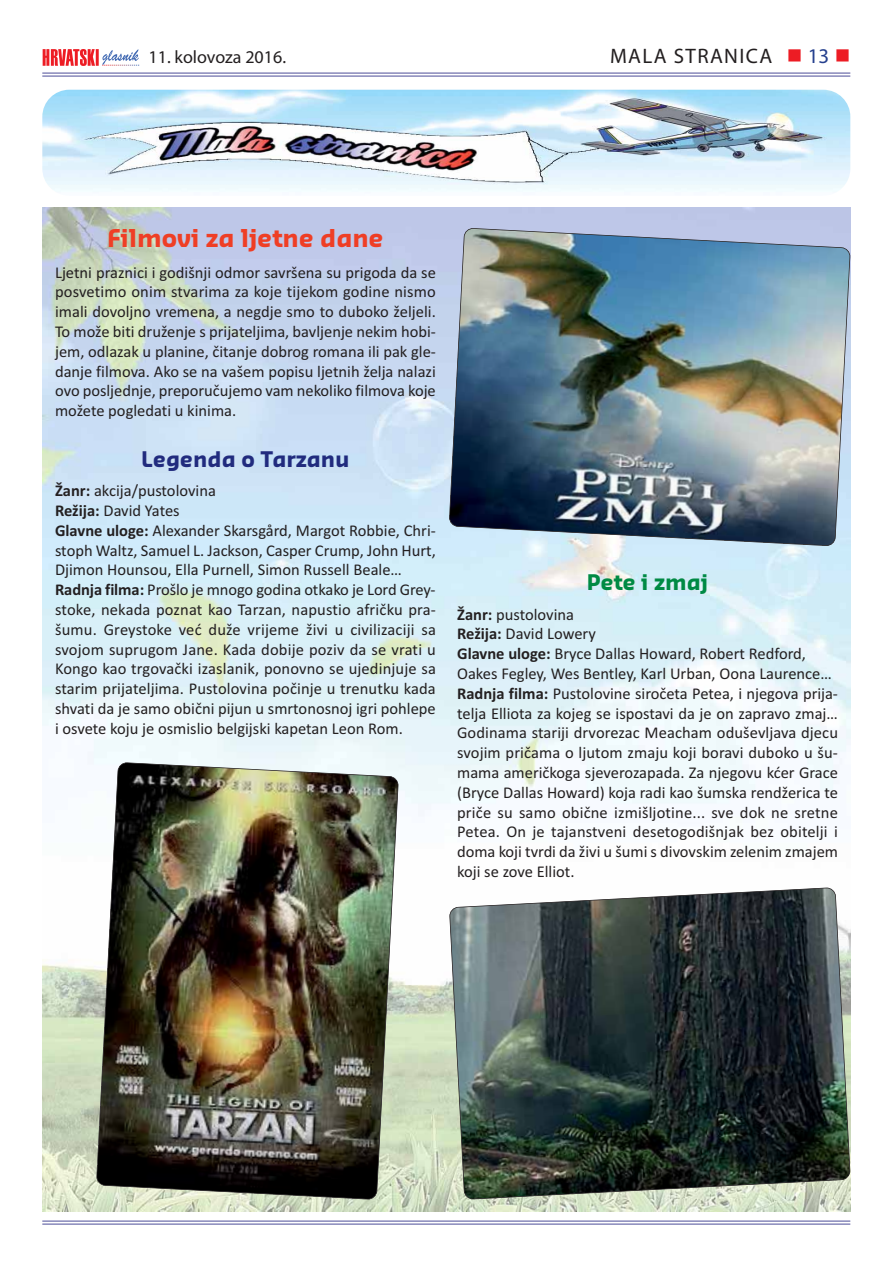
<style>
.page{position:relative;width:893px;height:1263px;background:#fff}
.page>*{position:absolute;margin:0;border:0;box-sizing:border-box;transform-origin:0 0}
.t1{font:700 24px "Sansa Pro";color:#ef3e25}
.t2{font:21px "Myriad Pro";letter-spacing:.065em;color:#231f20}
.t3{font:700 21px "Sansa Pro";color:#212b7e}
.t4{font:700 21px "Sansa Pro";color:#008a44}
.t5{font:18px "Myriad Pro";color:#231f20}
.t6{font:16.5px/19.8px "Calibri";color:#231f20}
.s1{color:#ed1c24}
.s2{color:#25408e}
.s3{font-weight:700}
</style>
<div class="page">
<svg style="left:43px;top:49px;width:96px;height:17px"></svg>
<hr style="left:42px;top:72px;width:808px;height:2px;background:#8788ba">
<hr style="left:42px;top:75px;width:808px;height:2px;background:#8788ba">
<hr style="left:42px;top:1220px;width:808px;height:2px;background:#8788ba">
<hr style="left:42px;top:1223px;width:808px;height:2px;background:#8788ba">
<img style="left:42px;top:90px;width:808px;height:106px;border-radius:27px">
<img style="left:42px;top:207px;width:808px;height:1004px">
<img style="left:96px;top:762px;width:303px;height:438px">
<img style="left:449px;top:228px;width:401px;height:318px">
<img style="left:449px;top:887px;width:401px;height:313px">
<p class="t5" style="left:149px;top:50px;width:139px">11. kolovoza 2016.</p>
<p class="t2" style="left:610px;top:48px;width:242px">MALA STRANICA <span class="s1">■</span> <span class="s2">13</span> <span class="s1">■</span></p>
<h1 class="t1" style="left:107px;top:229px;width:278px">Filmovi za ljetne dane</h1>
<p class="t6" style="left:55px;top:264px;width:382px;text-align:justify">Ljetni praznici i godišnji odmor savršena su prigoda da se posvetimo onim stvarima za koje tijekom godine nismo imali dovoljno vremena, a negdje smo to duboko željeli.<br>To može biti druženje s prijateljima, bavljenje nekim hobi&shy;jem, odlazak u planine, čitanje dobrog romana ili pak gle&shy;danje filmova. Ako se na vašem popisu ljetnih želja nalazi ovo posljednje, preporučujemo vam nekoliko filmova koje možete pogledati u kinima.</p>
<p class="t3" style="left:141px;top:451px;width:210px">Legenda o Tarzanu</p>
<p class="t6" style="left:55px;top:482px;width:382px"><span class="s3">Žanr:</span> akcija/pustolovina<br><span class="s3">Režija:</span> David Yates<br><span class="s3">Glavne uloge:</span> Alexander Skarsgård, Margot Robbie, Chri&shy;stoph Waltz, Samuel L. Jackson, Casper Crump, John Hurt, Djimon Hounsou, Ella Purnell, Simon Russell Beale… <span class="s3">Radnja filma:</span> Prošlo je mnogo godina otkako je Lord Grey&shy;stoke, nekada poznat kao Tarzan, napustio afričku pra&shy;šumu. Greystoke već duže vrijeme živi u civilizaciji sa svojom suprugom Jane. Kada dobije poziv da se vrati u Kongo kao trgovački izaslanik, ponovno se ujedinjuje sa starim prijateljima. Pustolovina počinje u trenutku kada shvati da je samo obični pijun u smrtonosnoj igri pohlepe i osvete koju je osmislio belgijski kapetan Leon Rom.</p>
<p class="t4" style="left:587px;top:575px;width:123px">Pete i zmaj</p>
<p class="t6" style="left:457px;top:606px;width:382px"><span class="s3">Žanr:</span> pustolovina<br><span class="s3">Režija:</span> David Lowery<br><span class="s3">Glavne uloge:</span> Bryce Dallas Howard, Robert Redford, Oakes Fegley, Wes Bentley, Karl Urban, Oona Laurence… <span class="s3">Radnja filma:</span> Pustolovine siročeta Petea, i njegova prija&shy;telja Elliota za kojeg se ispostavi da je on zapravo zmaj… Godinama stariji drvorezac Meacham oduševljava djecu svojim pričama o ljutom zmaju koji boravi duboko u šu&shy;mama američkoga sjeverozapada. Za njegovu kćer Grace (Bryce Dallas Howard) koja radi kao šumska rendžerica te priče su samo obične izmišljotine... sve dok ne sretne Petea. On je tajanstveni desetogodišnjak bez obitelji i doma koji tvrdi da živi u šumi s divovskim zelenim zmajem koji se zove Elliot.</p>
</div>
